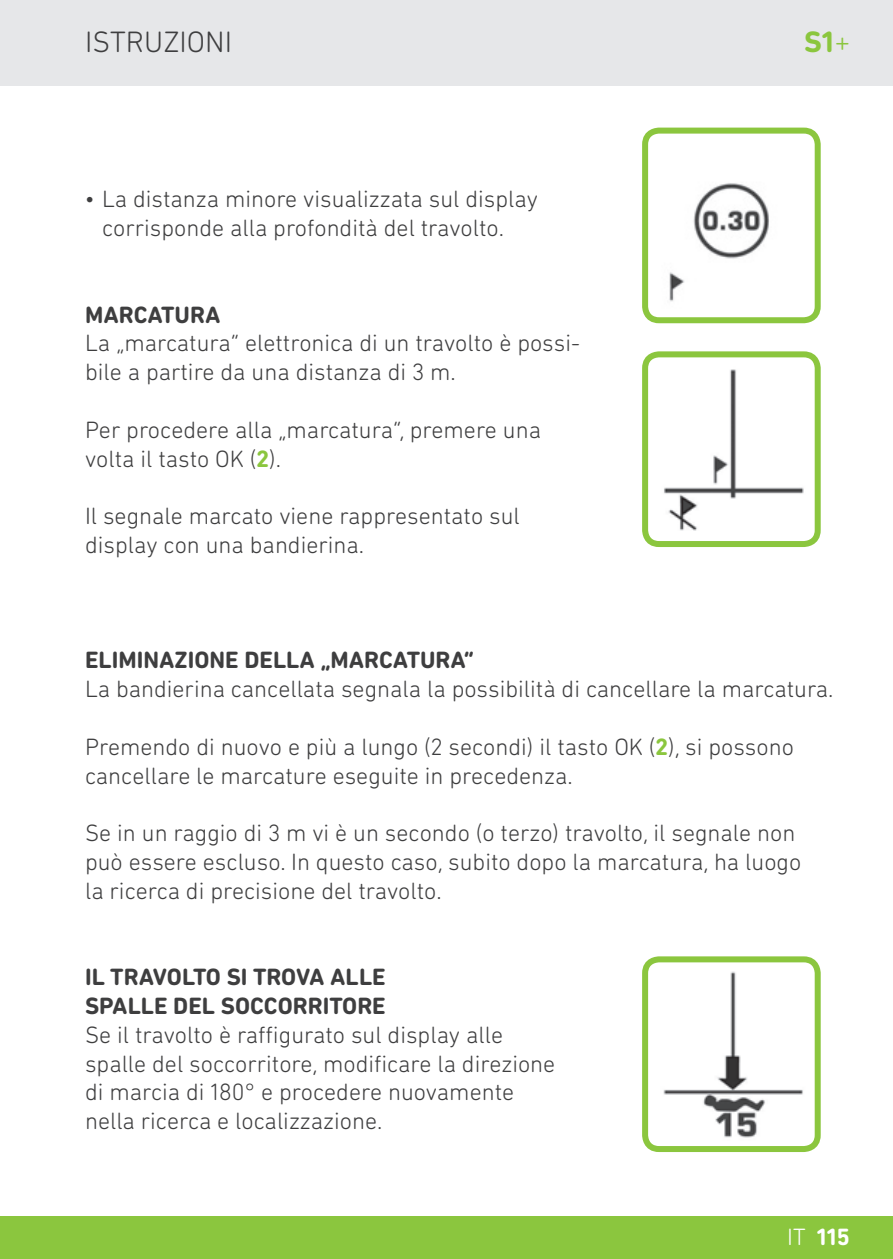
<style>
.page{position:relative;width:893px;height:1259px;background:#fff}
.page>*{position:absolute;margin:0;border:0;box-sizing:border-box;transform-origin:0 0}
.t1{font:300 30px "DIN Next Rounded LT Pro";color:#3e3e3f}
.t2{font:700 30px "DIN Next Rounded LT Pro";color:#8bc63e}
.t3{font:300 24px/28.8px "DIN Next Rounded LT Pro";color:#3e3e3f}
.t4{font:700 24px/28.8px "DIN Next Rounded LT Pro";color:#3e3e3f}
.t5{font:700 24px "DIN Next Rounded LT Pro";color:#fff}
.s1{font-weight:300}
.s2{font-weight:700;color:#8bc63e}
</style>
<div class="page">
<div style="left:0;top:0;width:893px;height:85px;background:#e6e7e9"></div>
<div style="left:0;top:1216px;width:893px;height:43px;background:#8bc63e"></div>
<img style="left:649px;top:135px;width:165px;height:181px">
<div style="left:642px;top:128px;width:179px;height:195px;border:6px solid #8bc63e;border-radius:14px"></div>
<img style="left:649px;top:358px;width:165px;height:182px">
<div style="left:642px;top:351px;width:179px;height:196px;border:6px solid #8bc63e;border-radius:14px"></div>
<img style="left:649px;top:963px;width:165px;height:182px">
<div style="left:642px;top:956px;width:179px;height:196px;border:6px solid #8bc63e;border-radius:14px"></div>
<div style="left:667px;top:978px;width:50px;height:48px;background:#fff"></div>
<p class="t1" style="left:85px;top:25px;width:149px">iSTruZioni</p>
<p class="t2" style="left:804px;top:24px;width:48px">S1<span class="s1">+</span></p>
<p class="t3" style="left:102px;top:184px;width:437px;text-indent:-17px">• La distanza minore visualizzata sul display corrisponde alla profondità del travolto.</p>
<p class="t4" style="left:85px;top:300px;width:137px">MARCATURA</p>
<p class="t3" style="left:85px;top:328px;width:497px">La „marcatura“ elettronica di un travolto è possi&shy;bile a partire da una distanza di 3 m.</p>
<p class="t3" style="left:85px;top:415px;width:458px">per procedere alla „marcatura“, premere una volta il tasto oK (<span class="s2">2</span>).</p>
<p class="t3" style="left:85px;top:501px;width:436px">il segnale marcato viene rappresentato sul display con una bandierina.</p>
<p class="t4" style="left:85px;top:645px;width:390px">ELIMINAZIONE DELLA „MARCATURA“</p>
<p class="t3" style="left:85px;top:674px;width:750px">La bandierina cancellata segnala la possibilità di cancellare la marcatura.</p>
<p class="t3" style="left:85px;top:732px;width:710px">premendo di nuovo e più a lungo (2 secondi) il tasto oK (<span class="s2">2</span>), si possono cancellare le marcature eseguite in precedenza.</p>
<p class="t3" style="left:85px;top:818px;width:718px">Se in un raggio di 3 m vi è un secondo (o terzo) travolto, il segnale non può essere escluso. in questo caso, subito dopo la marcatura, ha luogo la ricerca di precisione del travolto.</p>
<p class="t4" style="left:85px;top:962px;width:302px">IL TRAVOLTO SI TROVA ALLE<br>SPALLE DEL SOCCORRITORE</p>
<p class="t3" style="left:85px;top:1020px;width:472px">Se il travolto è raffigurato sul display alle spalle del soccorritore, modificare la direzione di marcia di 180° e procedere nuovamente nella ricerca e localizzazione.</p>
<p class="t5" style="left:787px;top:1223px;width:64px"><span class="s1">iT</span> 115</p>
</div>
